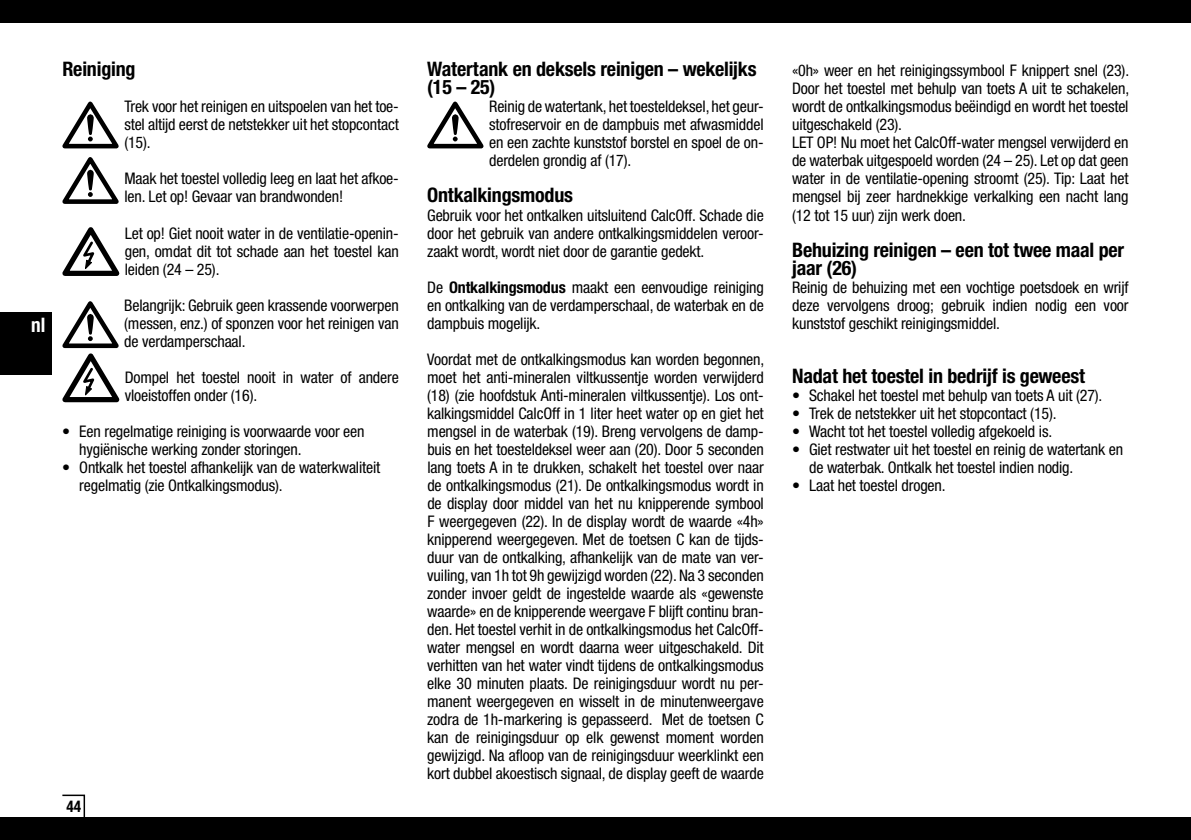
<style>
.page{position:relative;width:1191px;height:840px;background:#fff}
.page>*{position:absolute;margin:0;border:0;box-sizing:border-box;transform-origin:0 0}
.t1{font:700 condensed 20px/18px "Helvetica Neue LTW1 G";letter-spacing:-.01em;color:#000}
.t2{font:700 condensed 20px "Helvetica Neue LTW1 G";color:#fff;scale:.96 1}
.t3{font:condensed 16px/18px "Helvetica Neue LTW1 G";letter-spacing:-.01em;color:#000;text-align:justify}
.t4{font:700 condensed 16px "Helvetica Neue LTW1 G";color:#000;scale:.96 1}
.s1{font-weight:700}
</style>
<div class="page">
<div style="left:0;top:0;width:1191px;height:23px;background:#000"></div>
<div style="left:0;top:816px;width:1191px;height:23px;background:#000"></div>
<svg style="left:61px;top:794px;width:25px;height:23px"></svg>
<div style="left:0;top:312px;width:51px;height:62px;background:#000"></div>
<svg style="left:427px;top:101px;width:56px;height:47px"></svg>
<svg style="left:62px;top:101px;width:57px;height:47px"></svg>
<svg style="left:62px;top:157px;width:57px;height:47px"></svg>
<svg style="left:62px;top:227px;width:57px;height:49px"></svg>
<svg style="left:62px;top:301px;width:57px;height:101px"></svg>
<p class="t2" style="left:31px;top:312px;width:16px">nl</p>
<p class="t1" style="left:62px;top:60px;width:75px">Reiniging</p>
<p class="t3" style="left:124px;top:98px;width:276px">Trek voor het reinigen en uitspoelen van het toe&shy;stel altijd eerst de netstekker uit het stopcontact (15).</p>
<p class="t3" style="left:124px;top:170px;width:276px">Maak het toestel volledig leeg en laat het afkoe&shy;len. Let op! Gevaar van brandwonden!</p>
<p class="t3" style="left:125px;top:224px;width:276px">Let op! Giet nooit water in de ventilatie-openin&shy;gen, omdat dit tot schade aan het toestel kan leiden (24 – 25).</p>
<p class="t3" style="left:124px;top:296px;width:276px">Belangrijk: Gebruik geen krassende voorwerpen (messen, enz.) of sponzen voor het reinigen van de verdamperschaal.</p>
<p class="t3" style="left:125px;top:368px;width:276px">Dompel het toestel nooit in water of andere vloeistoffen onder (16).</p>
<p class="t3" style="left:79px;top:422px;width:287px;text-indent:-17px">• Een regelmatige reiniging is voorwaarde voor een hygiënische werking zonder storingen.</p>
<p class="t3" style="left:79px;top:458px;width:302px;text-indent:-17px">• Ontkalk het toestel afhankelijk van de waterkwaliteit regelmatig (zie Ontkalkingsmodus).</p>
<p class="t4" style="left:66px;top:795px;width:17px">44</p>
<p class="t1" style="left:427px;top:60px;width:331px">Watertank en deksels reinigen – wekelijks (15 – 25)</p>
<p class="t3" style="left:489px;top:98px;width:276px">Reinig de watertank, het toesteldeksel, het geur&shy;stofreservoir en de dampbuis met afwasmiddel en een zachte kunststof borstel en spoel de on&shy;derdelen grondig af (17).</p>
<p class="t1" style="left:427px;top:186px;width:147px">Ontkalkingsmodus</p>
<p class="t3" style="left:427px;top:206px;width:338px">Gebruik voor het ontkalken uitsluitend CalcOff. Schade die door het gebruik van andere ontkalkingsmiddelen veroor&shy;zaakt wordt, wordt niet door de garantie gedekt.</p>
<p class="t3" style="left:427px;top:278px;width:338px">De <span class="s1">Ontkalkingsmodus</span> maakt een eenvoudige reiniging en ontkalking van de verdamperschaal, de waterbak en de dampbuis mogelijk.</p>
<p class="t3" style="left:427px;top:350px;width:338px">Voordat met de ontkalkingsmodus kan worden begonnen, moet het anti-mineralen viltkussentje worden verwijderd (18) (zie hoofdstuk Anti-mineralen viltkussentje). Los ont&shy;kalkingsmiddel CalcOff in 1 liter heet water op en giet het mengsel in de waterbak (19). Breng vervolgens de damp&shy;buis en het toesteldeksel weer aan (20). Door 5 seconden lang toets A in te drukken, schakelt het toestel over naar de ontkalkingsmodus (21). De ontkalkingsmodus wordt in de display door middel van het nu knipperende symbool F weergegeven (22). In de display wordt de waarde «4h» knipperend weergegeven. Met de toetsen C kan de tijds&shy;duur van de ontkalking, afhankelijk van de mate van ver&shy;vuiling, van 1h tot 9h gewijzigd worden (22).Na 3 seconden zonder invoer geldt de ingestelde waarde als «gewenste waarde» en de knipperende weergave F blijft continu bran&shy;den. Het toestel verhit in de ontkalkingsmodus het CalcOff&shy;water mengsel en wordt daarna weer uitgeschakeld. Dit verhitten van het water vindt tijdens de ontkalkingsmodus elke 30 minuten plaats. De reinigingsduur wordt nu per&shy;manent weergegeven en wisselt in de minutenweergave zodra de 1h-markering is gepasseerd. Met de toetsen C kan de reinigingsduur op elk gewenst moment worden gewijzigd. Na afloop van de reinigingsduur weerklinkt een kort dubbel akoestisch signaal, de display geeft de waarde</p>
<p class="t3" style="left:792px;top:62px;width:339px;text-align:left">«0h» weer en het reinigingssymbool F knippert snel (23).<br>Door het toestel met behulp van toets A uit te schakelen, wordt de ontkalkingsmodus beëindigd en wordt het toestel uitgeschakeld (23).<br>LET OP! Nu moet het CalcOff-water mengsel verwijderd en de waterbak uitgespoeld worden (24 – 25). Let op dat geen water in de ventilatie-opening stroomt (25). Tip: Laat het mengsel bij zeer hardnekkige verkalking een nacht lang (12 tot 15 uur) zijn werk doen.</p>
<p class="t1" style="left:792px;top:240px;width:334px">Behuizing reinigen – een tot twee maal per jaar (26)</p>
<p class="t3" style="left:792px;top:278px;width:338px">Reinig de behuizing met een vochtige poetsdoek en wrijf deze vervolgens droog; gebruik indien nodig een voor kunststof geschikt reinigingsmiddel.</p>
<p class="t1" style="left:792px;top:366px;width:294px">Nadat het toestel in bedrijf is geweest</p>
<p class="t3" style="left:792px;top:386px;width:312px">• Schakel het toestel met behulp van toets A uit (27).</p>
<p class="t3" style="left:792px;top:404px;width:266px">• Trek de netstekker uit het stopcontact (15).</p>
<p class="t3" style="left:792px;top:422px;width:261px">• Wacht tot het toestel volledig afgekoeld is.</p>
<p class="t3" style="left:809px;top:440px;width:315px;text-indent:-17px">• Giet restwater uit het toestel en reinig de watertank en de waterbak. Ontkalk het toestel indien nodig.</p>
<p class="t3" style="left:792px;top:476px;width:155px">• Laat het toestel drogen.</p>
</div>
